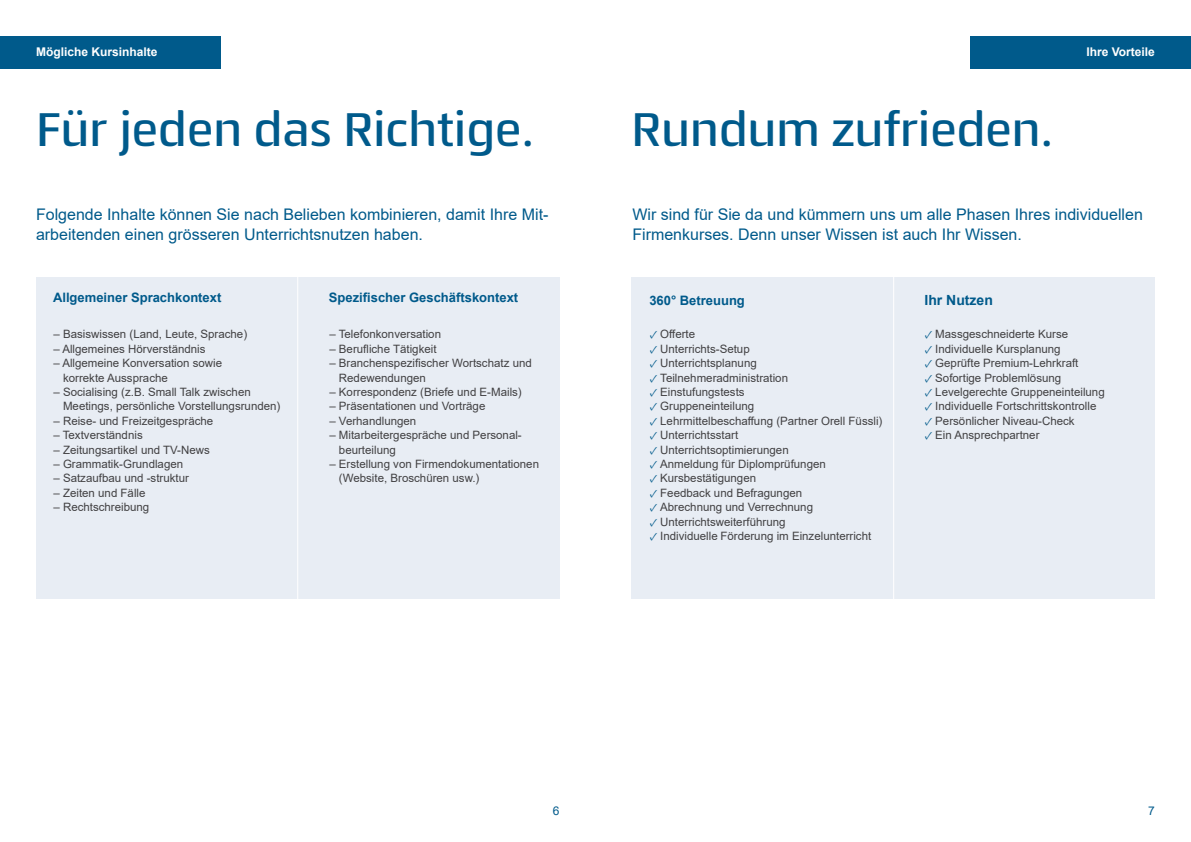
<style>
.page{position:relative;width:1191px;height:842px;background:#fff}
.page>*{position:absolute;margin:0;border:0;box-sizing:border-box;transform-origin:0 0}
.t1{font:500 49.1px "Quitador Sans Pro";letter-spacing:-.01em;color:#005a8b}
.t2{font:16px/19.2px "Arial";color:#005a8b}
.t3{font:700 14px "Arial";color:#005a8b}
.t4{font:700 13px "Arial";color:#005a8b}
.t5{font:700 12px "Arial";color:#fff}
.t6{font:12px "Arial";color:#005a8b}
.t7{font:11.5px/14.4px "Arial";color:#414042}
.s1{font-family:"Minion Pro";color:#005a8b}
</style>
<div class="page">
<div style="left:970px;top:36px;width:221px;height:32px;background:#005a8b"></div>
<div style="left:0;top:36px;width:221px;height:32px;background:#005a8b"></div>
<div style="left:631px;top:277px;width:524px;height:322px;background:#e8edf4"></div>
<hr style="left:893px;top:266px;width:1px;height:461px;background:#fff">
<div style="left:36px;top:277px;width:523px;height:322px;background:#e8edf4"></div>
<hr style="left:297px;top:238px;width:1px;height:461px;background:#fff">
<p class="t5" style="left:36px;top:44px;width:123px">Mögliche Kursinhalte</p>
<p class="t5" style="left:1086px;top:44px;width:70px">Ihre Vorteile</p>
<h1 class="t1" style="left:36px;top:100px;width:499px">Für jeden das Richtige.</h1>
<h2 class="t2" style="left:36px;top:205px;width:514px">Folgende Inhalte können Sie nach Belieben kombinieren, damit Ihre Mit&shy;arbeitenden einen grösseren Unterrichtsnutzen haben.</h2>
<p class="t4" style="left:53px;top:289px;width:170px">Allgemeiner Sprachkontext</p>
<p class="t7" style="left:53px;top:327px;width:195px">– Basiswissen (Land, Leute, Sprache)</p>
<p class="t7" style="left:53px;top:341px;width:154px">– Allgemeines Hörverständnis</p>
<p class="t7" style="left:63px;top:356px;width:161px;text-indent:-10px">– Allgemeine Konversation sowie korrekte Aussprache</p>
<p class="t7" style="left:63px;top:385px;width:219px;text-indent:-10px">– Socialising (z.B. Small Talk zwischen<br>Meetings, persönliche Vorstellungsrunden)</p>
<p class="t7" style="left:53px;top:413px;width:161px">– Reise- und Freizeitgespräche</p>
<p class="t7" style="left:53px;top:428px;width:91px">– Textverständnis</p>
<p class="t7" style="left:53px;top:442px;width:158px">– Zeitungsartikel und TV-News</p>
<p class="t7" style="left:53px;top:457px;width:131px">– Grammatik-Grundlagen</p>
<p class="t7" style="left:53px;top:471px;width:137px">– Satzaufbau und -struktur</p>
<p class="t7" style="left:53px;top:485px;width:94px">– Zeiten und Fälle</p>
<p class="t7" style="left:53px;top:500px;width:97px">– Rechtschreibung</p>
<p class="t4" style="left:329px;top:289px;width:191px">Spezifischer Geschäftskontext</p>
<p class="t7" style="left:329px;top:327px;width:113px">– Telefonkonversation</p>
<p class="t7" style="left:329px;top:341px;width:109px">– Berufliche Tätigkeit</p>
<p class="t7" style="left:339px;top:356px;width:194px;text-indent:-10px">– Branchenspezifischer Wortschatz und<br>Redewendungen</p>
<p class="t7" style="left:329px;top:385px;width:194px">– Korrespondenz (Briefe und E-Mails)</p>
<p class="t7" style="left:329px;top:399px;width:157px">– Präsentationen und Vorträge</p>
<p class="t7" style="left:329px;top:413px;width:88px">– Verhandlungen</p>
<p class="t7" style="left:339px;top:428px;width:184px;text-indent:-10px">– Mitarbeitergespräche und Personal&shy;beurteilung</p>
<p class="t7" style="left:339px;top:457px;width:202px;text-indent:-10px">– Erstellung von Firmendokumentationen (Website, Broschüren usw.)</p>
<h1 class="t1" style="left:631px;top:100px;width:423px">Rundum zufrieden.</h1>
<h2 class="t2" style="left:632px;top:205px;width:512px">Wir sind für Sie da und kümmern uns um alle Phasen Ihres individuellen<br>Firmenkurses. Denn unser Wissen ist auch Ihr Wissen.</h2>
<p class="t4" style="left:649px;top:291px;width:97px">360° Betreuung</p>
<p class="t7" style="left:650px;top:327px;width:47px"><span class="s1">✓</span> Offerte</p>
<p class="t7" style="left:650px;top:341px;width:101px"><span class="s1">✓</span> Unterrichts-Setup</p>
<p class="t7" style="left:650px;top:356px;width:108px"><span class="s1">✓</span> Unterrichtsplanung</p>
<p class="t7" style="left:650px;top:370px;width:140px"><span class="s1">✓</span> Teilnehmeradministration</p>
<p class="t7" style="left:650px;top:385px;width:96px"><span class="s1">✓</span> Einstufungstests</p>
<p class="t7" style="left:650px;top:399px;width:106px"><span class="s1">✓</span> Gruppeneinteilung</p>
<p class="t7" style="left:650px;top:413px;width:234px"><span class="s1">✓</span> Lehrmittelbeschaffung (Partner Orell Füssli)</p>
<p class="t7" style="left:650px;top:428px;width:90px"><span class="s1">✓</span> Unterrichtsstart</p>
<p class="t7" style="left:650px;top:442px;width:140px"><span class="s1">✓</span> Unterrichtsoptimierungen</p>
<p class="t7" style="left:650px;top:457px;width:177px"><span class="s1">✓</span> Anmeldung für Diplomprüfungen</p>
<p class="t7" style="left:650px;top:471px;width:108px"><span class="s1">✓</span> Kursbestätigungen</p>
<p class="t7" style="left:650px;top:485px;width:154px"><span class="s1">✓</span> Feedback und Befragungen</p>
<p class="t7" style="left:650px;top:500px;width:165px"><span class="s1">✓</span> Abrechnung und Verrechnung</p>
<p class="t7" style="left:650px;top:514px;width:137px"><span class="s1">✓</span> Unterrichtsweiterführung</p>
<p class="t7" style="left:650px;top:529px;width:223px"><span class="s1">✓</span> Individuelle Förderung im Einzelunterricht</p>
<p class="t3" style="left:924px;top:290px;width:70px">Ihr Nutzen</p>
<p class="t7" style="left:925px;top:327px;width:145px"><span class="s1">✓</span> Massgeschneiderte Kurse</p>
<p class="t7" style="left:925px;top:341px;width:137px"><span class="s1">✓</span> Individuelle Kursplanung</p>
<p class="t7" style="left:925px;top:356px;width:155px"><span class="s1">✓</span> Geprüfte Premium-Lehrkraft</p>
<p class="t7" style="left:925px;top:370px;width:138px"><span class="s1">✓</span> Sofortige Problemlösung</p>
<p class="t7" style="left:925px;top:385px;width:181px"><span class="s1">✓</span> Levelgerechte Gruppeneinteilung</p>
<p class="t7" style="left:925px;top:399px;width:173px"><span class="s1">✓</span> Individuelle Fortschrittskontrolle</p>
<p class="t7" style="left:925px;top:413px;width:151px"><span class="s1">✓</span> Persönlicher Niveau-Check</p>
<p class="t7" style="left:925px;top:428px;width:116px"><span class="s1">✓</span> Ein Ansprechpartner</p>
<p class="t6" style="left:553px;top:802px;width:8px">6</p>
<p class="t6" style="left:1148px;top:802px;width:8px">7</p>
</div>
